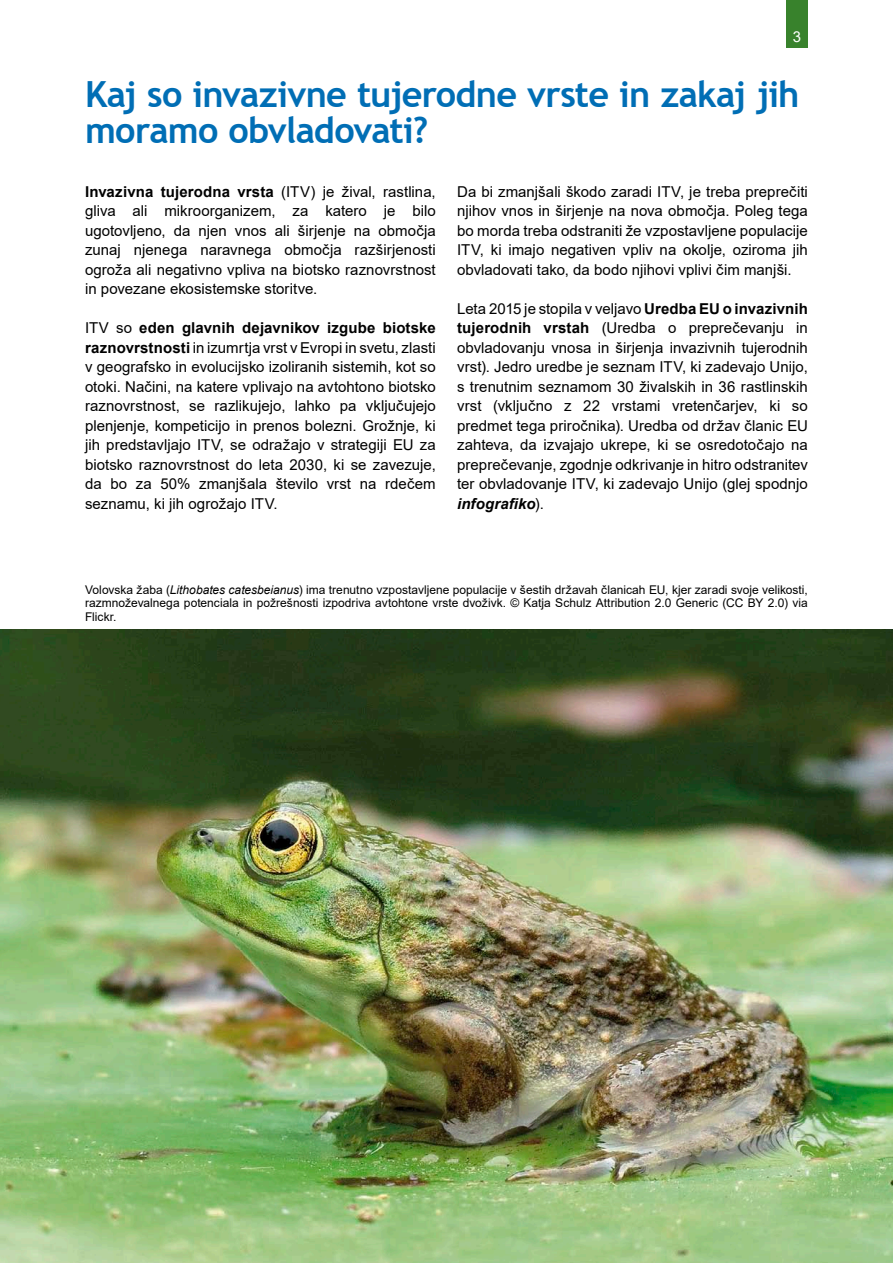
<style>
.page{position:relative;width:893px;height:1263px;background:#fff}
.page>*{position:absolute;margin:0;border:0;box-sizing:border-box;transform-origin:0 0}
.t1{font:700 36px/36px "Trebuchet MS";letter-spacing:-.025em;color:#006eb5}
.t2{font:15px/19.5px "Arial";color:#000;text-align:justify}
.t3{font:15px "Arial";color:#fff}
.t4{font:12px/13.5px "Arial";color:#000;text-align:justify}
.s1{font-weight:700}
.s2{font-weight:700;font-style:italic}
.s3{font-style:italic}
</style>
<div class="page">
<div style="left:787px;top:0;width:21px;height:48px;background:#38822c"></div>
<img style="left:0;top:629px;width:893px;height:634px">
<p class="t3" style="left:793px;top:26px;width:10px">3</p>
<h1 class="t1" style="left:85px;top:77px;width:716px">Kaj so invazivne tujerodne vrste in zakaj jih moramo obvladovati?</h1>
<p class="t2" style="left:85px;top:182px;width:352px"><span class="s1">Invazivna tujerodna vrsta</span> (ITV) je žival, rastlina, gliva ali mikroorganizem, za katero je bilo ugotovljeno, da njen vnos ali širjenje na območja zunaj njenega naravnega območja razširjenosti ogroža ali negativno vpliva na biotsko raznovrstnost in povezane ekosistemske storitve.</p>
<p class="t2" style="left:85px;top:318px;width:352px">ITV so <span class="s1">eden glavnih dejavnikov izgube biotske raznovrstnosti</span> in izumrtja vrst v Evropi in svetu, zlasti v geografsko in evolucijsko izoliranih sistemih, kot so otoki. Načini, na katere vplivajo na avtohtono biotsko raznovrstnost, se razlikujejo, lahko pa vključujejo plenjenje, kompeticijo in prenos bolezni. Grožnje, ki jih predstavljajo ITV, se odražajo v strategiji EU za biotsko raznovrstnost do leta 2030, ki se zavezuje, da bo za 50% zmanjšala število vrst na rdečem seznamu, ki jih ogrožajo ITV.</p>
<p class="t2" style="left:457px;top:182px;width:352px">Da bi zmanjšali škodo zaradi ITV, je treba preprečiti njihov vnos in širjenje na nova območja. Poleg tega bo morda treba odstraniti že vzpostavljene populacije ITV, ki imajo negativen vpliv na okolje, oziroma jih obvladovati tako, da bodo njihovi vplivi čim manjši.</p>
<p class="t2" style="left:457px;top:299px;width:352px">Leta 2015 je stopila v veljavo <span class="s1">Uredba EU o invazivnih tujerodnih vrstah</span> (Uredba o preprečevanju in obvladovanju vnosa in širjenja invazivnih tujerodnih vrst). Jedro uredbe je seznam ITV, ki zadevajo Unijo, s trenutnim seznamom 30 živalskih in 36 rastlinskih vrst (vključno z 22 vrstami vretenčarjev, ki so predmet tega priročnika). Uredba od držav članic EU zahteva, da izvajajo ukrepe, ki se osredotočajo na preprečevanje, zgodnje odkrivanje in hitro odstranitev ter obvladovanje ITV, ki zadevajo Unijo (glej spodnjo <span class="s2">infografiko</span>).</p>
<p class="t4" style="left:85px;top:583px;width:724px">Volovska žaba (<span class="s3">Lithobates catesbeianus</span>) ima trenutno vzpostavljene populacije v šestih državah članicah EU, kjer zaradi svoje velikosti, razmnoževalnega potenciala in požrešnosti izpodriva avtohtone vrste dvoživk. © Katja Schulz Attribution 2.0 Generic (CC BY 2.0) via Flickr.</p>
</div>
